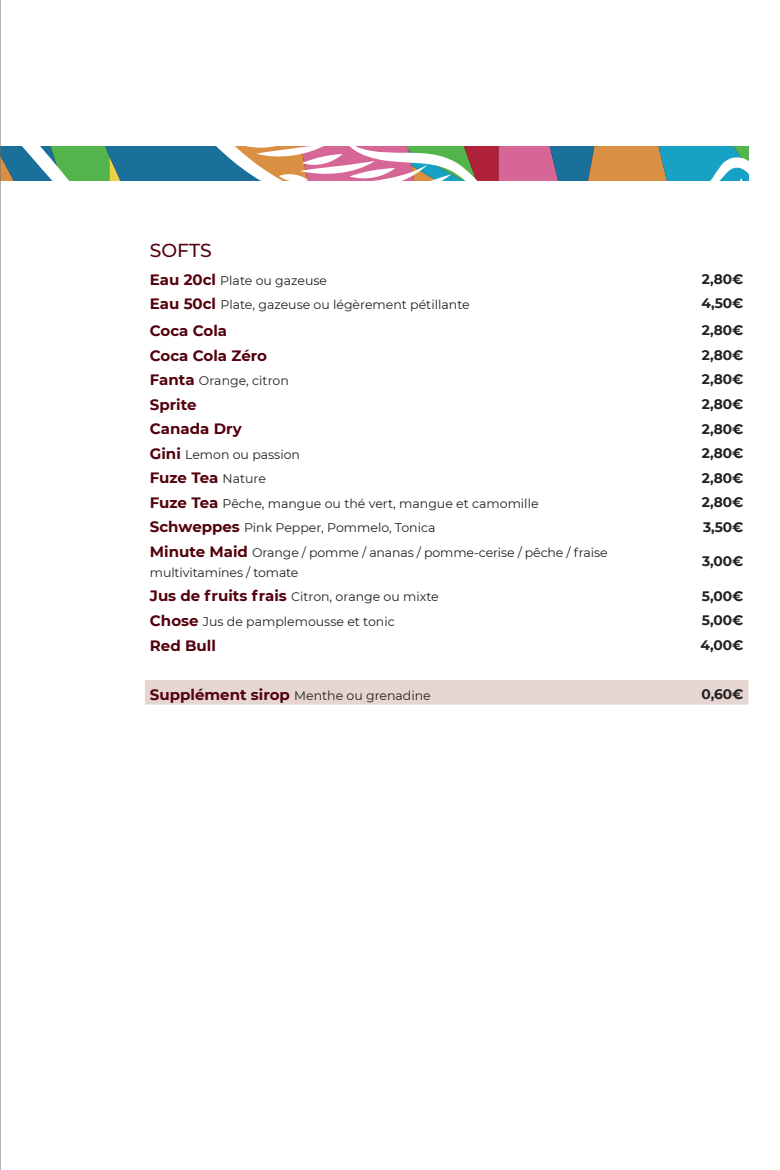
<style>
.page{position:relative;width:780px;height:1170px;background:#fff}
.page>*{position:absolute;margin:0;border:0;box-sizing:border-box;transform-origin:0 0}
.t1{font:500 18.75px "Montserrat";color:#53010c}
.t2{font:700 15px "Montserrat";color:#53010c}
.t3{font:700 13.75px "Montserrat";color:#231f20}
.t4{font:12.5px/20px "Montserrat";color:#231f20}
.s1{font-weight:700;font-size:15px;color:#53010c}
.s2{font-weight:400;font-size:12.5px;color:#231f20}
</style>
<div class="page">
<div style="left:145px;top:680px;width:603px;height:24px;background:#e6d6d2"></div>
<svg style="left:1px;top:146px;width:747px;height:35px;background:#879494"></svg>
<hr style="left:0;top:0;width:1px;height:1169px;background:#6c6d70">
<h1 class="t1" style="left:150px;top:238px;width:63px">SOFTS</h1>
<p class="t4" style="left:150px;top:270px;width:179px"><span class="s1">Eau 20cl</span> Plate ou gazeuse</p>
<p class="t3" style="left:701px;top:271px;width:43px">2,80€</p>
<p class="t4" style="left:150px;top:295px;width:321px"><span class="s1">Eau 50cl</span> Plate, gazeuse ou légèrement pétillante</p>
<p class="t3" style="left:701px;top:295px;width:44px">4,50€</p>
<p class="t2" style="left:150px;top:321px;width:79px">Coca Cola</p>
<p class="t3" style="left:701px;top:322px;width:43px">2,80€</p>
<p class="t2" style="left:150px;top:346px;width:119px">Coca Cola Zéro</p>
<p class="t3" style="left:701px;top:346px;width:43px">2,80€</p>
<p class="t4" style="left:150px;top:370px;width:140px"><span class="s1">Fanta</span> Orange, citron</p>
<p class="t3" style="left:701px;top:370px;width:43px">2,80€</p>
<p class="t2" style="left:150px;top:395px;width:48px">Sprite</p>
<p class="t3" style="left:701px;top:396px;width:43px">2,80€</p>
<p class="t2" style="left:150px;top:419px;width:93px">Canada Dry</p>
<p class="t3" style="left:701px;top:420px;width:43px">2,80€</p>
<p class="t4" style="left:150px;top:444px;width:152px"><span class="s1">Gini</span> Lemon ou passion</p>
<p class="t3" style="left:701px;top:445px;width:43px">2,80€</p>
<p class="t2" style="left:150px;top:468px;width:118px">Fuze Tea <span class="s2">Nature</span></p>
<p class="t3" style="left:701px;top:469px;width:43px">2,80€</p>
<p class="t4" style="left:150px;top:493px;width:390px"><span class="s1">Fuze Tea</span> Pêche, mangue ou thé vert, mangue et camomille</p>
<p class="t3" style="left:701px;top:494px;width:43px">2,80€</p>
<p class="t4" style="left:150px;top:518px;width:287px"><span class="s1">Schweppes</span> Pink Pepper, Pommelo, Tonica</p>
<p class="t3" style="left:703px;top:518px;width:42px">3,50€</p>
<p class="t4" style="left:150px;top:542px;width:459px"><span class="s1">Minute Maid</span> Orange / pomme / ananas / pomme-cerise / pêche / fraise multivitamines / tomate</p>
<p class="t3" style="left:702px;top:553px;width:43px">3,00€</p>
<p class="t4" style="left:150px;top:587px;width:290px"><span class="s1">Jus de fruits frais</span> Citron, orange ou mixte</p>
<p class="t3" style="left:702px;top:587px;width:43px">5,00€</p>
<p class="t4" style="left:150px;top:611px;width:246px"><span class="s1">Chose</span> Jus de pamplemousse et tonic</p>
<p class="t3" style="left:702px;top:612px;width:43px">5,00€</p>
<p class="t2" style="left:150px;top:636px;width:67px">Red Bull</p>
<p class="t3" style="left:700px;top:636px;width:45px">4,00€</p>
<p class="t4" style="left:150px;top:685px;width:282px"><span class="s1">Supplément sirop</span> Menthe ou grenadine</p>
<p class="t3" style="left:701px;top:685px;width:43px">0,60€</p>
</div>
